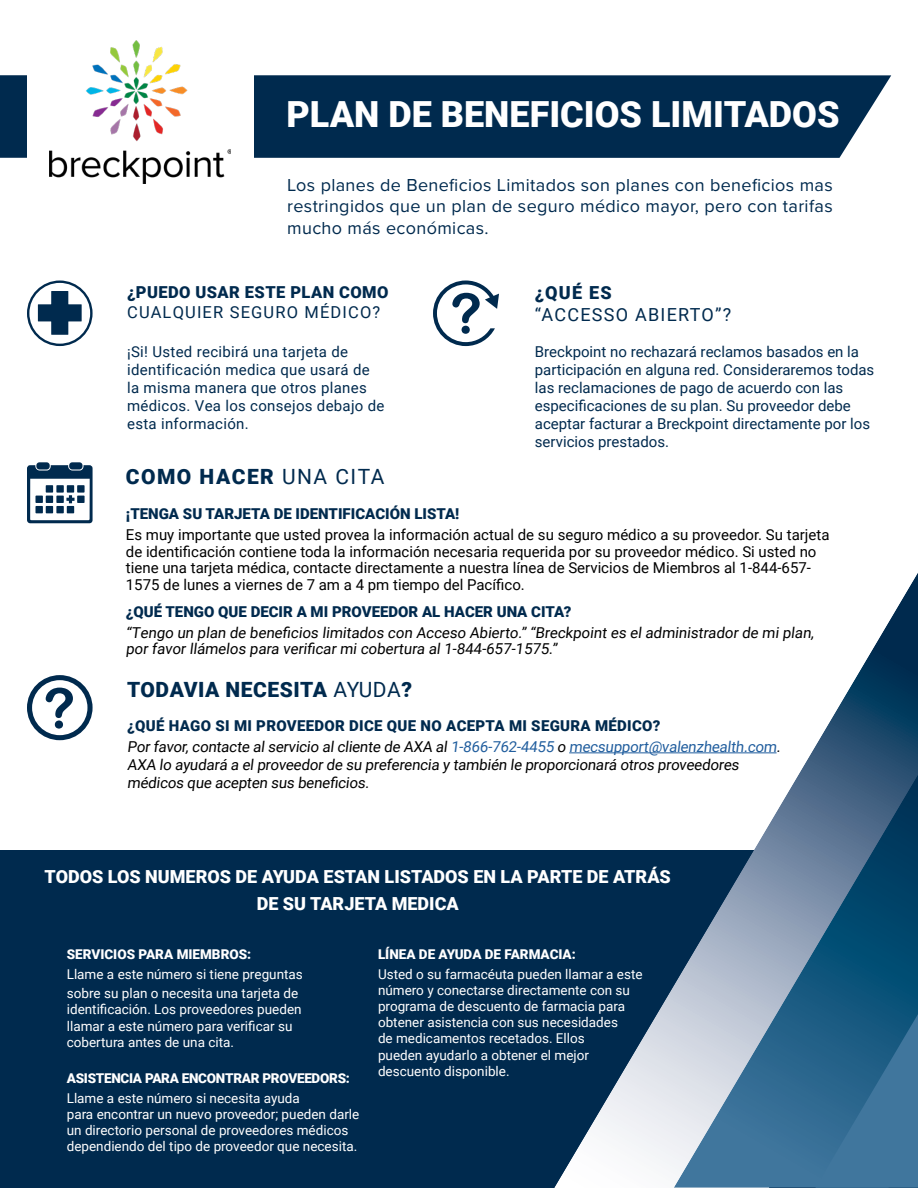
<style>
.page{position:relative;width:918px;height:1188px;background:#fff}
.page>*{position:absolute;margin:0;border:0;box-sizing:border-box;transform-origin:0 0}
.t1{font:900 36px "Roboto";color:#fff}
.t2{font:900 21px "Roboto";letter-spacing:.025em;color:#002a4e}
.t3{font:900 21px "Roboto";letter-spacing:.07em;color:#002a4e}
.t4{font:18px/21.6px "Proxima Nova";letter-spacing:.02em;color:#002a4e;text-align:justify}
.t5{font:900 18px/27px "Roboto";color:#fff;text-align:center}
.t6{font:18px "Roboto";letter-spacing:.07em;color:#002a4e}
.t7{font:900 18px "Roboto";color:#002a4e}
.t8{font:900 16.5px "Roboto";letter-spacing:.025em;color:#002a4e}
.t9{font:16.5px "Roboto";letter-spacing:.07em;color:#002a4e}
.t10{font:15px/16.5px "Roboto";color:#000}
.t11{font:15px/18px "Roboto";color:#002a4e}
.t12{font:900 15px/21px "Roboto";letter-spacing:.02em;color:#002a4e}
.t13{font:15px/18px "Roboto";letter-spacing:.02em;color:#002a4e}
.t14{font:900 15px "Roboto";color:#002a4e}
.t15{font:13.5px/16.2px "Roboto";color:#fff}
.t16{font:900 13.5px "Roboto";color:#fff}
.t17{font:900 13.5px "Roboto";letter-spacing:-.02em;color:#fff}
.s1{font-weight:400}
.s2{font-weight:400;color:#000}
.s3{font-weight:400;color:#215e9e}
</style>
<div class="page">
<div style="left:0;top:850px;width:918px;height:338px;background:#002a4e"></div>
<svg style="left:27px;top:675px;width:66px;height:65px"></svg>
<div style="left:36px;top:462px;width:14px;height:8px;background:#002a4e;border-radius:3px"></div>
<div style="left:69px;top:462px;width:14px;height:8px;background:#002a4e;border-radius:3px"></div>
<svg style="left:27px;top:465px;width:66px;height:58px"></svg>
<svg style="left:27px;top:280px;width:66px;height:66px"></svg>
<svg style="left:433px;top:280px;width:66px;height:66px"></svg>
<svg style="left:554px;top:573px;width:364px;height:615px"></svg>
<svg style="left:674px;top:774px;width:244px;height:414px"></svg>
<svg style="left:815px;top:1014px;width:103px;height:174px;background:#326b92"></svg>
<div style="left:0;top:75px;width:891px;height:83px;background:#002a4e"></div>
<div style="left:27px;top:0;width:227px;height:224px;background:#fff"></div>
<img style="left:50px;top:40px;width:181px;height:144px">
<h1 class="t1" style="left:286px;top:98px;width:555px">PLAN DE BENEFICIOS LIMITADOS</h1>
<p class="t4" style="left:287px;top:175px;width:547px">Los planes de Beneficios Limitados son planes con beneficios mas restringidos que un plan de seguro médico mayor, pero con tarifas mucho más económicas.</p>
<p class="t8" style="left:127px;top:285px;width:263px">¿PUEDO USAR ESTE PLAN COMO</p>
<p class="t9" style="left:127px;top:300px;width:255px">CUALQUIER SEGURO MÉDICO?</p>
<p class="t7" style="left:535px;top:285px;width:79px">¿QUÉ ES</p>
<p class="t6" style="left:535px;top:302px;width:198px">“ACCESSO ABIERTO”?</p>
<p class="t13" style="left:127px;top:342px;width:259px">¡Si! Usted recibirá una tarjeta de identificación medica que usará de la misma manera que otros planes médicos. Vea los consejos debajo de esta información.</p>
<p class="t11" style="left:535px;top:342px;width:341px">Breckpoint no rechazará reclamos basados en la participación en alguna red. Consideraremos todas las reclamaciones de pago de acuerdo con las especificaciones de su plan. Su proveedor debe aceptar facturar a Breckpoint directamente por los servicios prestados.</p>
<h2 class="t3" style="left:126px;top:468px;width:260px">COMO HACER <span class="s1">UNA CITA</span></h2>
<p class="t14" style="left:126px;top:507px;width:335px">¡TENGA SU TARJETA DE IDENTIFICACIÓN LISTA!</p>
<p class="t10" style="left:126px;top:528px;width:705px">Es muy importante que usted provea la información actual de su seguro médico a su proveedor. Su tarjeta de identificación contiene toda la información necesaria requerida por su proveedor médico. Si usted no tiene una tarjeta médica, contacte directamente a nuestra línea de Servicios de Miembros al 1-844-657- 1575 de lunes a viernes de 7 am a 4 pm tiempo del Pacífico.</p>
<p class="t14" style="left:126px;top:605px;width:447px">¿QUÉ TENGO QUE DECIR A MI PROVEEDOR AL HACER UNA CITA?</p>
<p class="t10" style="left:126px;top:623px;width:692px">“Tengo un plan de beneficios limitados con Acceso Abierto.” “Breckpoint es el administrador de mi plan, por favor llámelos para verificar mi cobertura al 1-844-657-1575.”</p>
<h2 class="t2" style="left:127px;top:681px;width:287px">TODAVIA NECESITA <span class="s1">AYUDA</span>?</h2>
<p class="t12" style="left:127px;top:716px;width:657px">¿QUÉ HAGO SI MI PROVEEDOR DICE QUE NO ACEPTA MI SEGURA MÉDICO?<br><span class="s2">Por favor, contacte al servicio al cliente de AXA al</span> <span class="s3">1-866-762-4455</span> <span class="s2">o</span> <span class="s3">mecsupport@valenzhealth.com</span><span class="s2">.</span></p>
<p class="t10" style="left:127px;top:755px;width:616px;line-height:18px">AXA lo ayudará a el proveedor de su preferencia y también le proporcionará otros proveedores médicos que acepten sus beneficios.</p>
<p class="t5" style="left:45px;top:864px;width:628px">TODOS LOS NUMEROS DE AYUDA ESTAN LISTADOS EN LA PARTE DE ATRÁS<br>DE SU TARJETA MEDICA</p>
<p class="t16" style="left:67px;top:949px;width:186px">SERVICIOS PARA MIEMBROS:</p>
<p class="t15" style="left:67px;top:965px;width:238px;line-height:19.5px">Llame a este número si tiene preguntas sobre su plan o necesita una tarjeta de</p>
<p class="t15" style="left:67px;top:1001px;width:236px">identificación. Los proveedores pueden llamar a este número para verificar su cobertura antes de una cita.</p>
<p class="t17" style="left:67px;top:1073px;width:285px">ASISTENCIA PARA ENCONTRAR PROVEEDORS:</p>
<p class="t15" style="left:67px;top:1091px;width:294px">Llame a este número si necesita ayuda<br>para encontrar un nuevo proveedor; pueden darle un directorio personal de proveedores médicos dependiendo del tipo de proveedor que necesita.</p>
<p class="t16" style="left:378px;top:949px;width:199px">LÍNEA DE AYUDA DE FARMACIA:</p>
<p class="t15" style="left:378px;top:967px;width:266px">Usted o su farmacéuta pueden llamar a este número y conectarse directamente con su programa de descuento de farmacia para obtener asistencia con sus necesidades<br>de medicamentos recetados. Ellos<br>pueden ayudarlo a obtener el mejor descuento disponible.</p>
</div>
